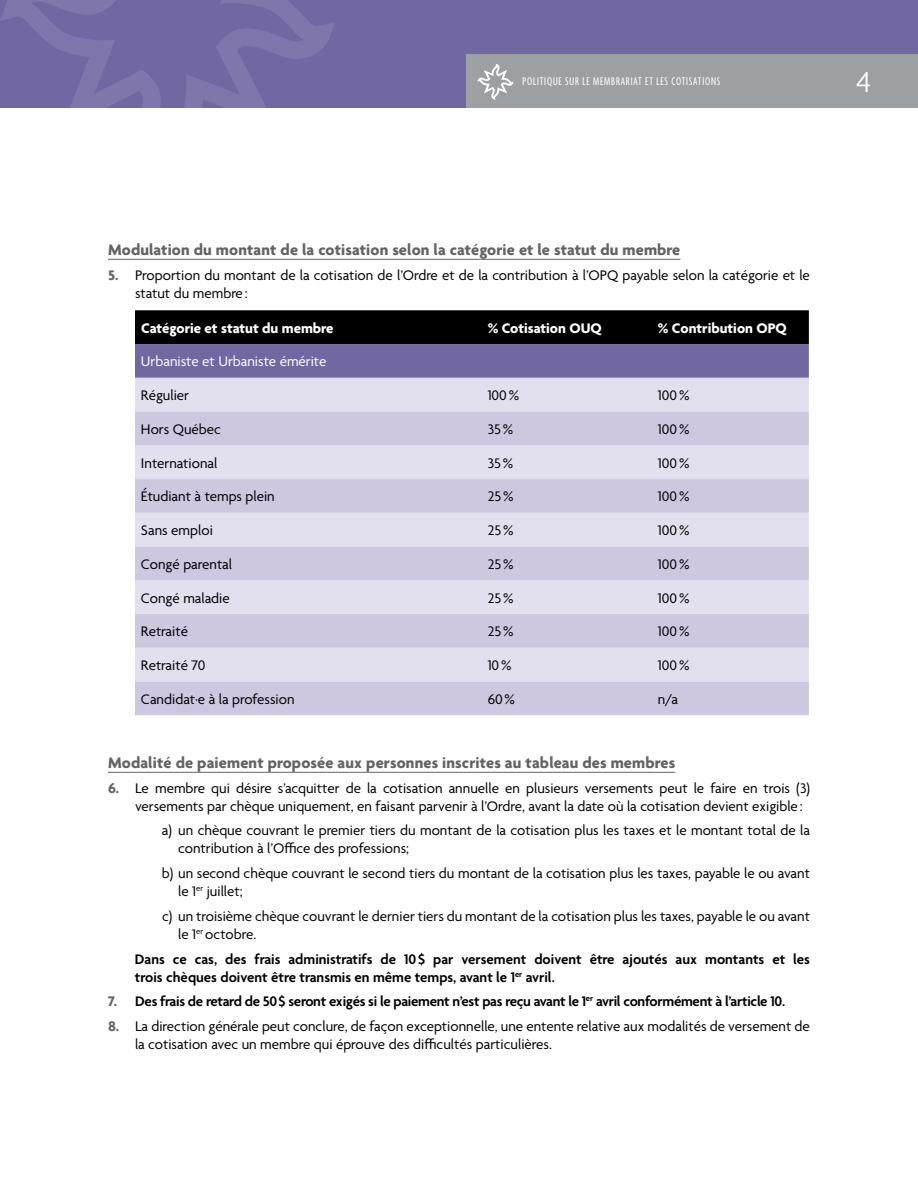
<style>
.page{position:relative;width:918px;height:1188px;background:#fff}
.page>*{position:absolute;margin:0;border:0;box-sizing:border-box;transform-origin:0 0}
.t1{font:300 31.5px "Agenda";color:#fff}
.t2{font:700 16.5px "Agenda";letter-spacing:.01em;color:#646363}
.t3{font:15px/18px "Agenda";color:#000}
.t4{font:600 15px/18px "Agenda";letter-spacing:-.005em;color:#000}
.t5{font:700 15px "Agenda";color:#fff}
.t6{font:15px "Agenda";color:#fff}
.t7{font:extra-condensed 12px "Agenda";letter-spacing:.07em;color:#fff}
.s1{font-weight:700;color:#646363}
.s2{font-style:inherit}
</style>
<div class="page">
<div style="left:0;top:0;width:918px;height:108px;background:#7168a2"></div>
<svg style="left:1px;top:0;width:334px;height:108px"></svg>
<hr style="left:108px;top:259px;width:572px;height:1px;background:#646363">
<hr style="left:108px;top:772px;width:567px;height:1px;background:#646363">
<svg style="left:135px;top:310px;width:674px;height:68px;background:#3a3552"></svg>
<div style="left:135px;top:378px;width:674px;height:34px;background:#e2dfee"></div>
<svg style="left:135px;top:412px;width:674px;height:303px;background:#d6d2e6"></svg>
<div style="left:466px;top:54px;width:452px;height:54px;background:#9ca0a3"></div>
<svg style="left:477px;top:64px;width:37px;height:36px"></svg>
<p class="t7" style="left:522px;top:75px;width:199px">POLITIQUE SUR LE MEMBRARIAT ET LES COTISATIONS</p>
<h1 class="t1" style="left:857px;top:65px;width:16px">4</h1>
<p class="t2" style="left:108px;top:241px;width:574px">Modulation du montant de la cotisation selon la catégorie et le statut du membre</p>
<p class="t3" style="left:135px;top:267px;width:676px;text-indent:-27px"><span class="s1">5.</span> Proportion du montant de la cotisation de l’Ordre et de la contribution à l’OPQ payable selon la catégorie et le statut du membre :</p>
<p class="t5" style="left:141px;top:320px;width:194px">Catégorie et statut du membre</p>
<p class="t5" style="left:488px;top:320px;width:116px">% Cotisation OUQ</p>
<p class="t5" style="left:658px;top:320px;width:130px">% Contribution OPQ</p>
<p class="t6" style="left:141px;top:353px;width:187px">Urbaniste et Urbaniste émérite</p>
<p class="t3" style="left:141px;top:387px;width:50px">Régulier</p>
<p class="t3" style="left:488px;top:387px;width:33px">100%</p>
<p class="t3" style="left:658px;top:387px;width:33px">100%</p>
<p class="t3" style="left:141px;top:421px;width:81px">Hors Québec</p>
<p class="t3" style="left:488px;top:421px;width:27px">35%</p>
<p class="t3" style="left:658px;top:421px;width:33px">100%</p>
<p class="t3" style="left:141px;top:455px;width:78px">International</p>
<p class="t3" style="left:488px;top:455px;width:27px">35%</p>
<p class="t3" style="left:658px;top:455px;width:33px">100%</p>
<p class="t3" style="left:141px;top:488px;width:135px">Étudiant à temps plein</p>
<p class="t3" style="left:488px;top:488px;width:27px">25%</p>
<p class="t3" style="left:658px;top:488px;width:33px">100%</p>
<p class="t3" style="left:141px;top:522px;width:73px">Sans emploi</p>
<p class="t3" style="left:488px;top:522px;width:27px">25%</p>
<p class="t3" style="left:658px;top:522px;width:33px">100%</p>
<p class="t3" style="left:141px;top:556px;width:93px">Congé parental</p>
<p class="t3" style="left:488px;top:556px;width:27px">25%</p>
<p class="t3" style="left:658px;top:556px;width:33px">100%</p>
<p class="t3" style="left:141px;top:590px;width:90px">Congé maladie</p>
<p class="t3" style="left:488px;top:590px;width:27px">25%</p>
<p class="t3" style="left:658px;top:590px;width:33px">100%</p>
<p class="t3" style="left:141px;top:623px;width:48px">Retraité</p>
<p class="t3" style="left:488px;top:623px;width:27px">25%</p>
<p class="t3" style="left:658px;top:623px;width:33px">100%</p>
<p class="t3" style="left:141px;top:657px;width:66px">Retraité 70</p>
<p class="t3" style="left:488px;top:657px;width:25px">10%</p>
<p class="t3" style="left:658px;top:657px;width:33px">100%</p>
<p class="t3" style="left:141px;top:691px;width:155px">Candidat<span class="s2">·</span>e à la profession</p>
<p class="t3" style="left:488px;top:691px;width:29px">60%</p>
<p class="t3" style="left:658px;top:691px;width:22px">n/a</p>
<p class="t2" style="left:108px;top:754px;width:569px">Modalité de paiement proposée aux personnes inscrites au tableau des membres</p>
<p class="t3" style="left:135px;top:780px;width:677px;text-indent:-27px"><span class="s1">6.</span> Le membre qui désire s’acquitter de la cotisation annuelle en plusieurs versements peut le faire en trois (3) versements par chèque uniquement, en faisant parvenir à l’Ordre, avant la date où la cotisation devient exigible :</p>
<p class="t3" style="left:178px;top:822px;width:633px;text-indent:-16px">a) un chèque couvrant le premier tiers du montant de la cotisation plus les taxes et le montant total de la contribution à l’Office des professions;</p>
<p class="t3" style="left:178px;top:865px;width:633px;text-indent:-16px">b) un second chèque couvrant le second tiers du montant de la cotisation plus les taxes, payable le ou avant le 1<sup>er</sup> juillet;</p>
<p class="t3" style="left:178px;top:908px;width:633px;text-indent:-16px">c) un troisième chèque couvrant le dernier tiers du montant de la cotisation plus les taxes, payable le ou avant le 1<sup>er</sup> octobre.</p>
<p class="t4" style="left:135px;top:951px;width:677px">Dans ce cas, des frais administratifs de 10$ par versement doivent être ajoutés aux montants et les trois chèques doivent être transmis en même temps, avant le 1<sup>er</sup> avril.</p>
<p class="t4" style="left:108px;top:993px;width:679px"><span class="s1">7.</span> Des frais de retard de 50$ seront exigés si le paiement n’est pas reçu avant le 1<sup>er</sup> avril conformément à l’article 10.</p>
<p class="t3" style="left:135px;top:1018px;width:676px;text-indent:-27px"><span class="s1">8.</span> La direction générale peut conclure, de façon exceptionnelle, une entente relative aux modalités de versement de la cotisation avec un membre qui éprouve des difficultés particulières.</p>
</div>
